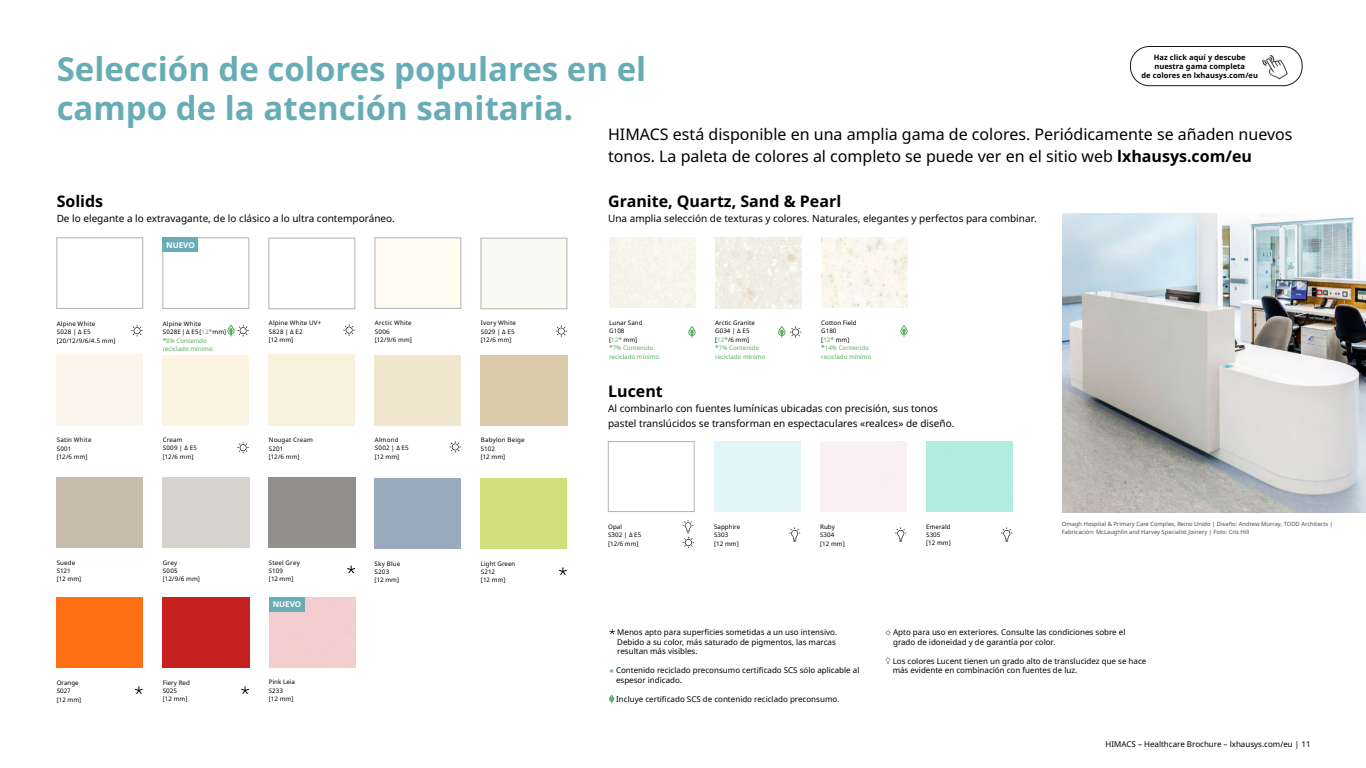
<style>
.page{position:relative;width:1366px;height:768px;background:#fff}
.page>*{position:absolute;margin:0;border:0;box-sizing:border-box;transform-origin:0 0}
.t1{font:700 33px/39.5px "Noto Sans";color:#68acb6}
.t2{font:16px/22.5px "Noto Sans";color:#000}
.t3{font:700 16px "Noto Sans";color:#000}
.t4{font:10px/15px "Noto Sans";color:#000}
.t5{font:8px/9.6px "Noto Sans";color:#000}
.t6{font:700 8px "Noto Sans";color:#fff}
.t7{font:700 7.5px/9px "Noto Sans";letter-spacing:.01em;color:#000;text-align:center}
.t8{font:6.2px/8.4px "Noto Sans";letter-spacing:.025em;color:#000}
.t9{font:6.2px/8.5px "Noto Sans";color:#58ad5f}
.t10{font:6.2px/8.4px "Noto Sans";letter-spacing:.005em;color:#000}
.t11{font:5.8px/7.2px "Noto Sans";color:#4d4d4d}
.s1{font-weight:700}
.s2{color:#000}
.s3{color:#58ad5f}
</style>
<div class="page">
<svg style="left:609px;top:629px;width:6px;height:5px"></svg>
<svg style="left:609px;top:695px;width:5px;height:8px"></svg>
<svg style="left:885px;top:630px;width:6px;height:6px"></svg>
<svg style="left:885px;top:657px;width:6px;height:7px"></svg>
<div style="left:1130px;top:46px;width:172px;height:40px;border:1px solid #000;border-radius:19px"></div>
<img style="left:1262px;top:55px;width:26px;height:25px">
<img style="left:1063px;top:214px;width:303px;height:298px">
<svg style="left:57px;top:238px;width:86px;height:71px"></svg>
<svg style="left:131px;top:325px;width:12px;height:12px"></svg>
<svg style="left:343px;top:324px;width:12px;height:12px"></svg>
<div style="left:375px;top:238px;width:86px;height:71px;border:1px solid #b1b4b4"></div>
<div style="left:481px;top:238px;width:86px;height:71px;background:#f9faf2"></div>
<svg style="left:555px;top:325px;width:12px;height:12px"></svg>
<svg style="left:237px;top:442px;width:12px;height:11px"></svg>
<svg style="left:449px;top:441px;width:12px;height:12px"></svg>
<svg style="left:347px;top:566px;width:8px;height:7px"></svg>
<svg style="left:559px;top:567px;width:8px;height:8px"></svg>
<div style="left:57px;top:597px;width:86px;height:70px;background:#ff6f14"></div>
<svg style="left:135px;top:686px;width:8px;height:8px"></svg>
<div style="left:163px;top:597px;width:86px;height:70px;background:#c52120"></div>
<svg style="left:241px;top:686px;width:8px;height:8px"></svg>
<img style="left:715px;top:238px;width:86px;height:70px">
<svg style="left:900px;top:325px;width:8px;height:12px"></svg>
<img style="left:822px;top:238px;width:85px;height:70px">
<div style="left:608px;top:441px;width:86px;height:71px;border:1px solid #b1b4b4"></div>
<svg style="left:683px;top:520px;width:11px;height:28px"></svg>
<svg style="left:789px;top:527px;width:11px;height:15px"></svg>
<svg style="left:895px;top:527px;width:11px;height:15px"></svg>
<svg style="left:1001px;top:527px;width:11px;height:15px"></svg>
<div style="left:269px;top:597px;width:86px;height:70px;background:#f3cece"></div>
<svg style="left:269px;top:238px;width:86px;height:71px"></svg>
<svg style="left:163px;top:238px;width:86px;height:71px"></svg>
<svg style="left:227px;top:325px;width:22px;height:12px"></svg>
<svg style="left:778px;top:326px;width:23px;height:12px"></svg>
<svg style="left:688px;top:326px;width:8px;height:12px"></svg>
<div style="left:269px;top:597px;width:36px;height:14px;background:#68acb6"></div>
<div style="left:163px;top:238px;width:35px;height:14px;background:#68acb6"></div>
<p class="t7" style="left:1141px;top:53px;width:118px">Haz click aquí y descube nuestra gama completa<br>de colores en lxhausys.com/eu</p>
<h1 class="t1" style="left:57px;top:50px;width:591px">Selección de colores populares en el campo de la atención sanitaria.</h1>
<h2 class="t2" style="left:608px;top:123px;width:686px">HIMACS está disponible en una amplia gama de colores. Periódicamente se añaden nuevos tonos. La paleta de colores al completo se puede ver en el sitio web <span class="s1">lxhausys.com/eu</span></h2>
<h2 class="t3" style="left:608px;top:190px;width:235px">Granite, Quartz, Sand &amp; Pearl</h2>
<p class="t4" style="left:608px;top:211px;width:430px">Una amplia selección de texturas y colores. Naturales, elegantes y perfectos para combinar.</p>
<h2 class="t3" style="left:57px;top:190px;width:48px">Solids</h2>
<p class="t4" style="left:57px;top:211px;width:340px">De lo elegante a lo extravagante, de lo clásico a lo ultra contemporáneo.</p>
<p class="t6" style="left:166px;top:239px;width:30px">NUEVO</p>
<p class="t8" style="left:57px;top:320px;width:61px">Alpine White<br>S028 | ∆ E5 [20/12/9/6/4.5 mm]</p>
<p class="t8" style="left:269px;top:319px;width:54px">Alpine White UV+<br>S828 | ∆ E2<br>[12 mm]</p>
<p class="t8" style="left:375px;top:319px;width:39px">Arctic White<br>S006 [12/9/6 mm]</p>
<p class="t8" style="left:481px;top:319px;width:37px">Ivory White<br>S029 | ∆ E5 [12/6 mm]</p>
<p class="t9" style="left:163px;top:320px;width:65px"><span class="s2">Alpine White<br>S028E | ∆ E5 [</span>12⁕ <span class="s2">mm] </span>⁕8% Contenido reciclado mínimo</p>
<p class="t8" style="left:57px;top:436px;width:36px">Satin White<br>S001<br>[12/6 mm]</p>
<p class="t8" style="left:163px;top:436px;width:36px">Cream<br>S009 | ∆ E5 [12/6 mm]</p>
<p class="t8" style="left:269px;top:436px;width:46px">Nougat Cream<br>S201<br>[12/6 mm]</p>
<p class="t8" style="left:375px;top:436px;width:36px">Almond<br>S002 | ∆ E5 [12 mm]</p>
<p class="t8" style="left:481px;top:436px;width:45px">Babylon Beige<br>S102<br>[12 mm]</p>
<p class="t8" style="left:57px;top:558px;width:26px">Suede<br>S121 [12 mm]</p>
<p class="t8" style="left:163px;top:558px;width:39px">Grey<br>S005 [12/9/6 mm]</p>
<p class="t8" style="left:269px;top:558px;width:32px">Steel Grey<br>S109<br>[12 mm]</p>
<p class="t8" style="left:375px;top:559px;width:27px">Sky Blue<br>S203<br>[12 mm]</p>
<p class="t10" style="left:481px;top:559px;width:36px">Light Green<br>S212<br>[12 mm]</p>
<p class="t10" style="left:57px;top:679px;width:26px">Orange<br>S027 [12 mm]</p>
<p class="t10" style="left:163px;top:678px;width:29px">Fiery Red<br>S025<br>[12 mm]</p>
<p class="t6" style="left:273px;top:598px;width:30px">NUEVO</p>
<p class="t10" style="left:269px;top:678px;width:28px">Pink Leia<br>S233<br>[12 mm]</p>
<p class="t9" style="left:609px;top:319px;width:52px"><span class="s2">Lunar Sand<br>G108<br>[</span>12⁕ <span class="s2">mm]<br></span>⁕7% Contenido reciclado mínimo</p>
<p class="t9" style="left:715px;top:319px;width:52px"><span class="s2">Arctic Granite<br>G034 | ∆ E5 [</span>12⁕<span class="s2">/6 mm]<br></span>⁕7% Contenido reciclado mínimo</p>
<p class="t9" style="left:821px;top:319px;width:52px"><span class="s2">Cotton Field<br>G180<br>[</span>12⁕ <span class="s2">mm]<br></span>⁕14% Contenido reciclado mínimo</p>
<h2 class="t3" style="left:608px;top:380px;width:56px">Lucent</h2>
<p class="t4" style="left:608px;top:401px;width:348px">Al combinarlo con fuentes lumínicas ubicadas con precisión, sus tonos pastel translúcidos se transforman en espectaculares «realces» de diseño.</p>
<p class="t10" style="left:608px;top:522px;width:35px">Opal<br>S302 | ∆ E5 [12/6 mm]</p>
<p class="t10" style="left:714px;top:522px;width:28px">Sapphire<br>S303<br>[12 mm]</p>
<p class="t10" style="left:820px;top:522px;width:26px">Ruby<br>S304 [12 mm]</p>
<p class="t10" style="left:926px;top:522px;width:26px">Emerald<br>S305 [12 mm]</p>
<p class="t11" style="left:1062px;top:521px;width:273px">Omagh Hospital &amp; Primary Care Complex, Reino Unido | Diseño: Andrew Murray, TODD Architects |<br>Fabricación: McLaughlin and Harvey Specialist Joinery | Foto: Cris Hill</p>
<p class="t5" style="left:617px;top:628px;width:221px">Menos apto para superficies sometidas a un uso intensivo.<br>Debido a su color, más saturado de pigmentos, las marcas resultan más visibles.</p>
<p class="t5" style="left:616px;top:666px;width:245px;text-indent:-7px"><span class="s3">⁕</span> Contenido reciclado preconsumo certificado SCS sólo aplicable al espesor indicado.</p>
<p class="t5" style="left:616px;top:695px;width:225px">Incluye certificado SCS de contenido reciclado preconsumo.</p>
<p class="t5" style="left:893px;top:628px;width:234px">Apto para uso en exteriores. Consulte las condiciones sobre el grado de idoneidad y de garantía por color.</p>
<p class="t5" style="left:893px;top:656px;width:255px">Los colores Lucent tienen un grado alto de translucidez que se hace más evidente en combinación con fuentes de luz.</p>
<p class="t5" style="left:1106px;top:740px;width:206px">HIMACS – Healthcare Brochure – lxhausys.com/eu | 11</p>
</div>
